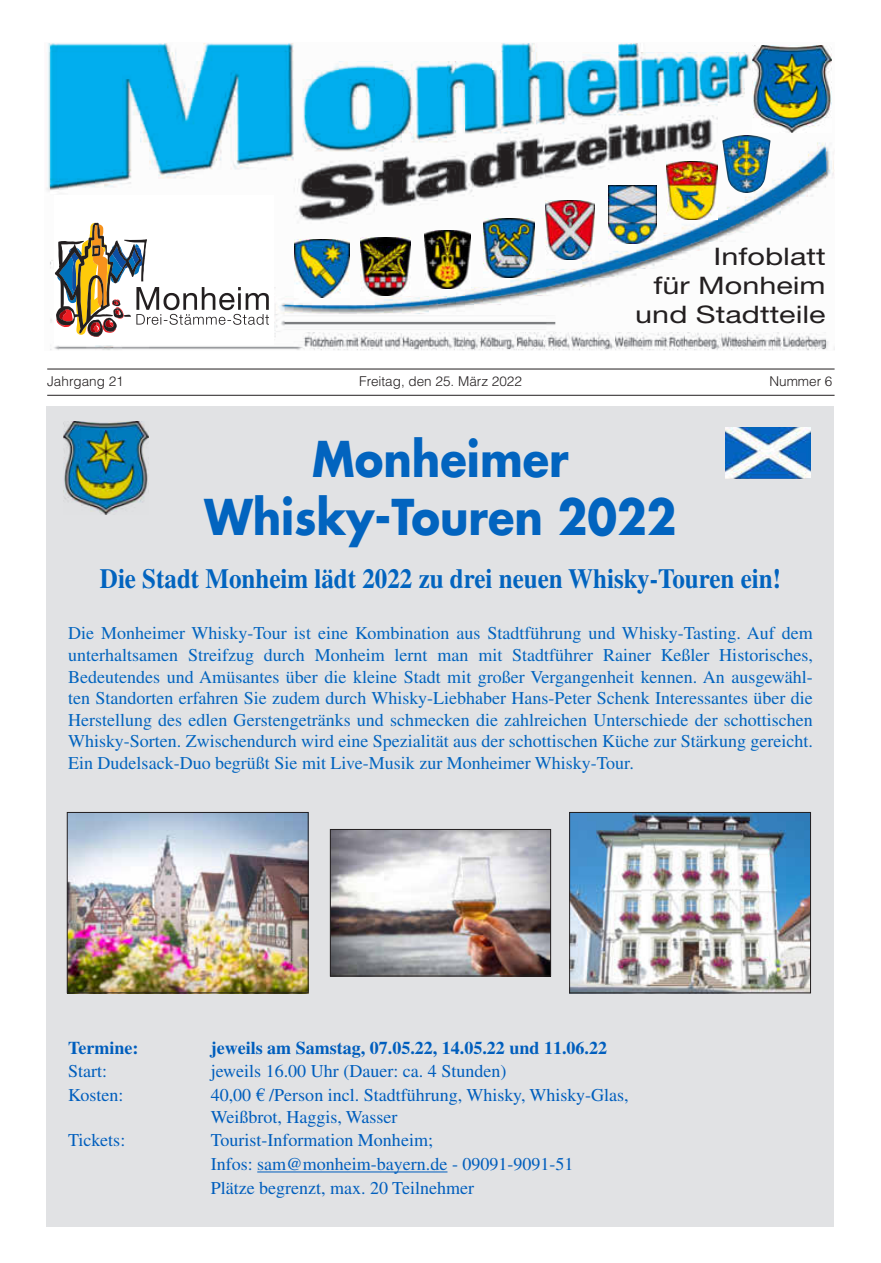
<style>
.page{position:relative;width:881px;height:1263px;background:#fff}
.page>*{position:absolute;margin:0;border:0;box-sizing:border-box;transform-origin:0 0}
.t1{font:700 48px/57.6px "Futura LT";color:#0264bf;text-align:center;scale:.9 1}
.t2{font:700 27.75px "Times LT";color:#0264bf;scale:.9 1}
.t3{font:24.15px/29px "Helvetica Neue LT";color:#231f20;text-align:right;scale:1.27 1}
.t4{font:18px/21.6px "Times LT";color:#0264bf;text-align:justify}
.t5{font:18px/23.7px "Times LT";color:#005ebd}
.t6{font:700 18px "Times LT";color:#005ebd}
.t7{font:300 13.5px "Helvetica LT";color:#231f20}
</style>
<div class="page">
<img style="left:46px;top:43px;width:788px;height:307px">
<img style="left:752px;top:46px;width:79px;height:87px">
<img style="left:295px;top:239px;width:54px;height:58px">
<img style="left:360px;top:238px;width:50px;height:58px">
<img style="left:424px;top:231px;width:46px;height:58px">
<img style="left:483px;top:219px;width:51px;height:58px">
<img style="left:545px;top:201px;width:49px;height:58px">
<img style="left:607px;top:185px;width:49px;height:58px">
<img style="left:666px;top:162px;width:50px;height:58px">
<img style="left:722px;top:135px;width:48px;height:58px">
<div style="left:55px;top:195px;width:219px;height:149px;background:#fff"></div>
<svg style="left:55px;top:223px;width:214px;height:114px"></svg>
<hr style="left:47px;top:369px;width:787px;height:1px;background:#231f20">
<hr style="left:47px;top:395px;width:787px;height:1px;background:#231f20">
<div style="left:47px;top:406px;width:786px;height:821px;background:#e1e2e4"></div>
<hr style="left:257px;top:1171px;width:190px;height:1px;background:#005ebd">
<img style="left:725px;top:427px;width:85px;height:51px">
<img style="left:64px;top:421px;width:85px;height:93px">
<img style="left:69px;top:814px;width:237px;height:177px">
<div style="left:67px;top:812px;width:241px;height:181px;border:1px solid #231f20"></div>
<img style="left:571px;top:814px;width:237px;height:177px">
<div style="left:569px;top:812px;width:241px;height:181px;border:1px solid #231f20"></div>
<img style="left:332px;top:831px;width:216px;height:143px">
<div style="left:330px;top:829px;width:220px;height:147px;border:1px solid #231f20"></div>
<h3 class="t3" style="left:635px;top:242px;width:151px">Infoblatt<br>für Monheim und Stadtteile</h3>
<p class="t7" style="left:47px;top:373px;width:78px">Jahrgang 21</p>
<p class="t7" style="left:359px;top:373px;width:164px">Freitag, den 25. März 2022</p>
<p class="t7" style="left:769px;top:373px;width:65px">Nummer 6</p>
<h1 class="t1" style="left:204px;top:430px;width:526px">Monheimer<br>Whisky-Touren 2022</h1>
<h2 class="t2" style="left:100px;top:562px;width:758px">Die Stadt Monheim lädt 2022 zu drei neuen Whisky-Touren ein!</h2>
<p class="t4" style="left:68px;top:622px;width:746px">Die Monheimer Whisky-Tour ist eine Kombination aus Stadtführung und Whisky-Tasting. Auf dem unterhaltsamen Streifzug durch Monheim lernt man mit Stadtführer Rainer Keßler Historisches, Bedeutendes und Amüsantes über die kleine Stadt mit großer Vergangenheit kennen. An ausgewähl&shy;ten Standorten erfahren Sie zudem durch Whisky-Liebhaber Hans-Peter Schenk Interessantes über die Herstellung des edlen Gerstengetränks und schmecken die zahlreichen Unterschiede der schottischen Whisky-Sorten. Zwischendurch wird eine Spezialität aus der schottischen Küche zur Stärkung gereicht.<br>Ein Dudelsack-Duo begrüßt Sie mit Live-Musik zur Monheimer Whisky-Tour.</p>
<p class="t6" style="left:68px;top:1037px;width:72px">Termine:</p>
<p class="t6" style="left:211px;top:1037px;width:397px">jeweils am Samstag, 07.05.22, 14.05.22 und 11.06.22</p>
<p class="t5" style="left:68px;top:1059px;width:41px">Start:</p>
<p class="t5" style="left:211px;top:1059px;width:297px">jeweils 16.00 Uhr (Dauer: ca. 4 Stunden)</p>
<p class="t5" style="left:68px;top:1083px;width:57px">Kosten:</p>
<p class="t5" style="left:211px;top:1084px;width:419px;line-height:21.6px">40,00 € /Person incl. Stadtführung, Whisky, Whisky-Glas,<br>Weißbrot, Haggis, Wasser</p>
<p class="t5" style="left:68px;top:1128px;width:59px">Tickets:</p>
<p class="t5" style="left:211px;top:1128px;width:364px">Tourist-Information Monheim;<br>Infos: sam@monheim-bayern.de - 09091-9091-51<br>Plätze begrenzt, max. 20 Teilnehmer</p>
</div>
